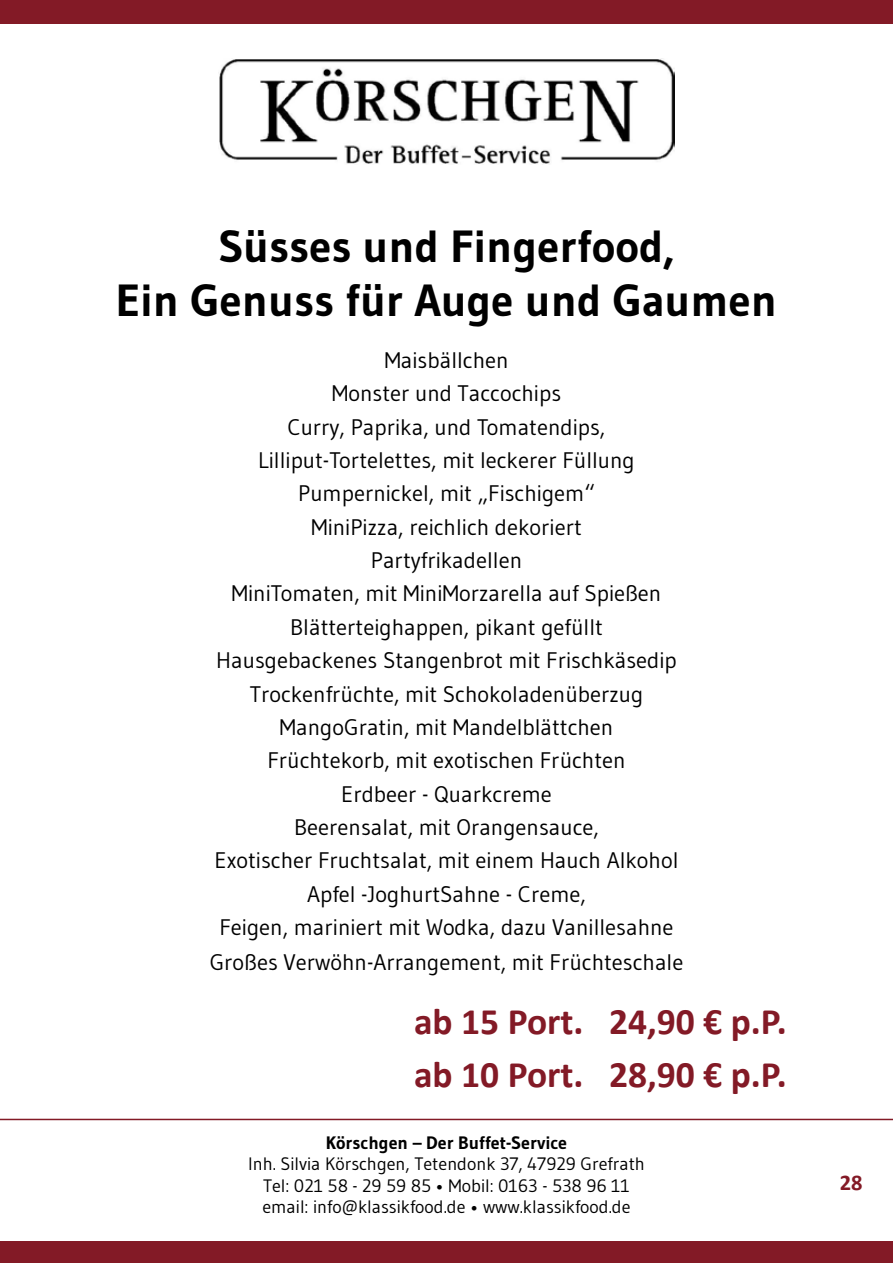
<style>
.page{position:relative;width:893px;height:1263px;background:#fff}
.page>*{position:absolute;margin:0;border:0;box-sizing:border-box;transform-origin:0 0}
.t1{font:700 45px/54px "Gudea";color:#000;text-align:center}
.t2{font:700 37.5px/53.6px "Calibri";color:#831a26}
.t3{font:22.5px/33.5px "Gudea";color:#000;text-align:center}
.t4{font:700 22.5px "Calibri";color:#831a26}
.t5{font:18px/21.6px "Gudea";color:#000;text-align:center}
.t6{font:700 18px "Gudea";color:#000}
</style>
<div class="page">
<img style="left:219px;top:58px;width:455px;height:106px">
<div style="left:0;top:0;width:893px;height:23px;background:#831a26"></div>
<div style="left:0;top:1242px;width:893px;height:21px;background:#831a26"></div>
<hr style="left:0;top:1119px;width:893px;height:1px;background:#831a26">
<h1 class="t1" style="left:116px;top:219px;width:663px">Süsses und Fingerfood,<br>Ein Genuss für Auge und Gaumen</h1>
<p class="t3" style="left:210px;top:343px;width:475px">Maisbällchen<br>Monster und Taccochips<br>Curry, Paprika, und Tomatendips, Lilliput-Tortelettes, mit leckerer Füllung Pumpernickel, mit „Fischigem“<br>MiniPizza, reichlich dekoriert<br>Partyfrikadellen<br>MiniTomaten, mit MiniMorzarella auf Spießen Blätterteighappen, pikant gefüllt Hausgebackenes Stangenbrot mit Frischkäsedip Trockenfrüchte, mit Schokoladenüberzug MangoGratin, mit Mandelblättchen<br>Früchtekorb, mit exotischen Früchten<br>Erdbeer - Quarkcreme<br>Beerensalat, mit Orangensauce,<br>Exotischer Fruchtsalat, mit einem Hauch Alkohol Apfel -JoghurtSahne - Creme,<br>Feigen, mariniert mit Wodka, dazu Vanillesahne Großes Verwöhn-Arrangement, mit Früchteschale</p>
<h2 class="t2" style="left:414px;top:993px;width:374px">ab 15 Port. 24,90 € p.P. ab 10 Port. 28,90 € p.P.</h2>
<p class="t6" style="left:326px;top:1131px;width:243px">Körschgen – Der Buffet-Service</p>
<p class="t5" style="left:248px;top:1153px;width:398px">Inh. Silvia Körschgen, Tetendonk 37, 47929 Grefrath<br>Tel: 021 58 - 29 59 85 • Mobil: 0163 - 538 96 11 email: info@klassikfood.de • www.klassikfood.de</p>
<p class="t4" style="left:840px;top:1168px;width:24px">28</p>
</div>
